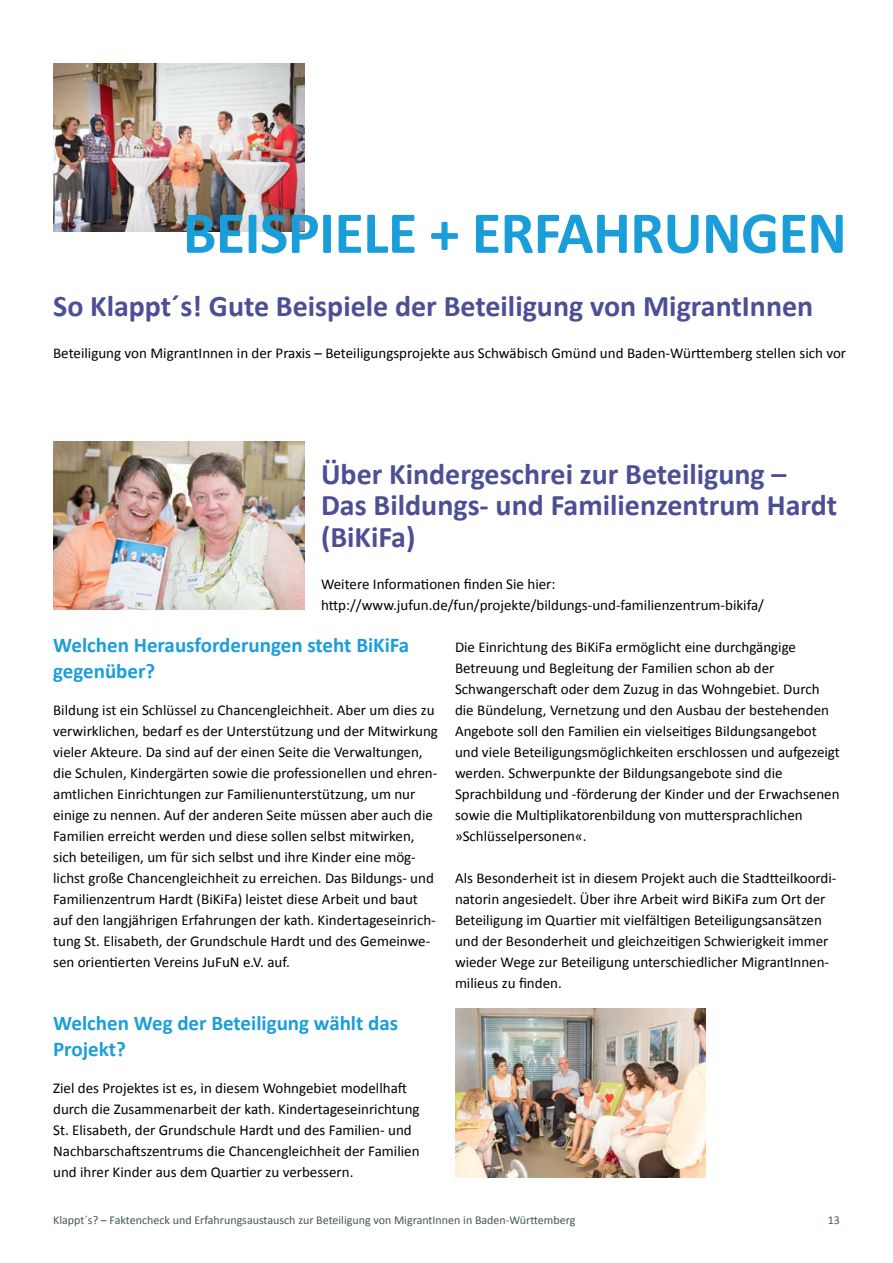
<style>
.page{position:relative;width:893px;height:1263px;background:#fff}
.page>*{position:absolute;margin:0;border:0;box-sizing:border-box;transform-origin:0 0}
.t1{font:700 60px "Calibri";letter-spacing:-.01em;color:#1a9eda}
.t2{font:700 30px/31.5px "Calibri";color:#4c4f96}
.t3{font:700 21px/26.2px "Calibri";color:#1a9eda}
.t4{font:15px/21px "Calibri";color:#000}
.t5{font:12px "Calibri";color:#435559}
</style>
<div class="page">
<img style="left:53px;top:64px;width:251px;height:168px">
<img style="left:53px;top:442px;width:251px;height:168px">
<img style="left:455px;top:1008px;width:251px;height:170px">
<h1 class="t1" style="left:183px;top:195px;width:665px">BEISPIELE + ERFAHRUNGEN</h1>
<h2 class="t2" style="left:53px;top:290px;width:762px">So Klappt´s! Gute Beispiele der Beteiligung von MigrantInnen</h2>
<p class="t4" style="left:53px;top:342px;width:794px">Beteiligung von MigrantInnen in der Praxis – Beteiligungsprojekte aus Schwäbisch Gmünd und Baden-Württemberg stellen sich vor</p>
<h2 class="t2" style="left:321px;top:458px;width:518px">Über Kindergeschrei zur Beteiligung –<br>Das Bildungs- und Familienzentrum Hardt (BiKiFa)</h2>
<p class="t4" style="left:321px;top:573px;width:444px">Weitere Informationen finden Sie hier: http://www.jufun.de/fun/projekte/bildungs-und-familienzentrum-bikifa/</p>
<h3 class="t3" style="left:53px;top:632px;width:358px">Welchen Herausforderungen steht BiKiFa gegenüber?</h3>
<p class="t4" style="left:53px;top:699px;width:386px">Bildung ist ein Schlüssel zu Chancengleichheit. Aber um dies zu verwirklichen, bedarf es der Unterstützung und der Mitwirkung vieler Akteure. Da sind auf der einen Seite die Verwaltungen, die Schulen, Kindergärten sowie die professionellen und ehren&shy;amtlichen Einrichtungen zur Familienunterstützung, um nur einige zu nennen. Auf der anderen Seite müssen aber auch die Familien erreicht werden und diese sollen selbst mitwirken, sich beteiligen, um für sich selbst und ihre Kinder eine mög&shy;lichst große Chancengleichheit zu erreichen. Das Bildungs- und Familienzentrum Hardt (BiKiFa) leistet diese Arbeit und baut auf den langjährigen Erfahrungen der kath. Kindertageseinrich&shy;tung St. Elisabeth, der Grundschule Hardt und des Gemeinwe&shy;sen orientierten Vereins JuFuN e.V. auf.</p>
<h3 class="t3" style="left:53px;top:1010px;width:347px">Welchen Weg der Beteiligung wählt das<br>Projekt?</h3>
<p class="t4" style="left:53px;top:1077px;width:368px">Ziel des Projektes ist es, in diesem Wohngebiet modellhaft durch die Zusammenarbeit der kath. Kindertageseinrichtung St. Elisabeth, der Grundschule Hardt und des Familien- und Nachbarschaftszentrums die Chancengleichheit der Familien und ihrer Kinder aus dem Quartier zu verbessern.</p>
<p class="t4" style="left:455px;top:636px;width:386px">Die Einrichtung des BiKiFa ermöglicht eine durchgängige Betreuung und Begleitung der Familien schon ab der Schwangerschaft oder dem Zuzug in das Wohngebiet. Durch die Bündelung, Vernetzung und den Ausbau der bestehenden Angebote soll den Familien ein vielseitiges Bildungsangebot und viele Beteiligungsmöglichkeiten erschlossen und aufgezeigt werden. Schwerpunkte der Bildungsangebote sind die Sprachbildung und -förderung der Kinder und der Erwachsenen sowie die Multiplikatorenbildung von muttersprachlichen »Schlüsselpersonen«.</p>
<p class="t4" style="left:455px;top:867px;width:383px">Als Besonderheit ist in diesem Projekt auch die Stadtteilkoordi&shy;natorin angesiedelt. Über ihre Arbeit wird BiKiFa zum Ort der Beteiligung im Quartier mit vielfältigen Beteiligungsansätzen und der Besonderheit und gleichzeitigen Schwierigkeit immer wieder Wege zur Beteiligung unterschiedlicher MigrantInnen&shy;milieus zu finden.</p>
<p class="t5" style="left:53px;top:1212px;width:524px">Klappt´s? – Faktencheck und Erfahrungsaustausch zur Beteiligung von MigrantInnen in Baden-Württemberg</p>
<p class="t5" style="left:828px;top:1212px;width:14px">13</p>
</div>
